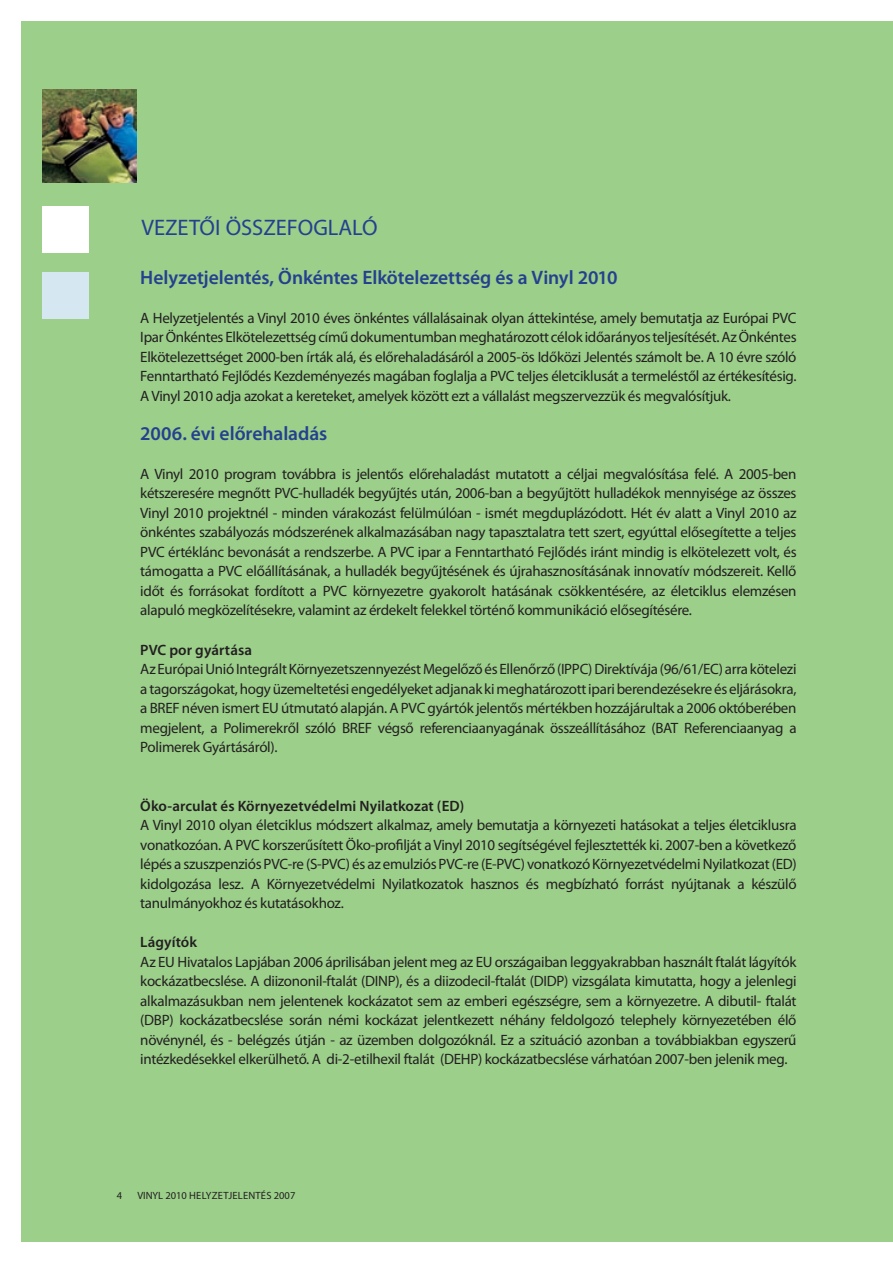
<style>
.page{position:relative;width:893px;height:1263px;background:#fff}
.page>*{position:absolute;margin:0;border:0;box-sizing:border-box;transform-origin:0 0}
.t1{font:22.5px "Myriad Pro";color:#25408f}
.t2{font:600 19.5px "Myriad Pro";letter-spacing:-.005em;color:#25408f}
.t3{font:15px/19.5px "Myriad Pro";letter-spacing:-.02em;color:#231f20;text-align:justify}
.t4{font:600 15px "Myriad Pro";letter-spacing:.005em;color:#231f20}
.t5{font:10.5px "Myriad Pro";letter-spacing:.01em;color:#231f20}
</style>
<div class="page">
<div style="left:21px;top:21px;width:872px;height:1221px;background:#9bcf8a"></div>
<img style="left:43px;top:89px;width:93px;height:94px">
<div style="left:43px;top:206px;width:46px;height:46px;background:#fff"></div>
<div style="left:43px;top:272px;width:46px;height:47px;background:#d5e7f1"></div>
<h1 class="t1" style="left:141px;top:213px;width:238px">VEZETŐI ÖSSZEFOGLALÓ</h1>
<h2 class="t2" style="left:140px;top:265px;width:479px">Helyzetjelentés, Önkéntes Elkötelezettség és a Vinyl 2010</h2>
<p class="t3" style="left:140px;top:308px;width:658px">A Helyzetjelentés a Vinyl 2010 éves önkéntes vállalásainak olyan áttekintése, amely bemutatja az Európai PVC Ipar Önkéntes Elkötelezettség című dokumentumban meghatározott célok időarányos teljesítését. Az Önkéntes Elkötelezettséget 2000-ben írták alá, és előrehaladásáról a 2005-ös Időközi Jelentés számolt be. A 10 évre szóló Fenntartható Fejlődés Kezdeményezés magában foglalja a PVC teljes életciklusát a termeléstől az értékesítésig.<br>A Vinyl 2010 adja azokat a kereteket, amelyek között ezt a vállalást megszervezzük és megvalósítjuk.</p>
<h2 class="t2" style="left:140px;top:421px;width:188px">2006. évi előrehaladás</h2>
<p class="t3" style="left:140px;top:464px;width:658px">A Vinyl 2010 program továbbra is jelentős előrehaladást mutatott a céljai megvalósítása felé. A 2005-ben kétszeresére megnőtt PVC-hulladék begyűjtés után, 2006-ban a begyűjtött hulladékok mennyisége az összes Vinyl 2010 projektnél - minden várakozást felülmúlóan - ismét megduplázódott. Hét év alatt a Vinyl 2010 az önkéntes szabályozás módszerének alkalmazásában nagy tapasztalatra tett szert, egyúttal elősegítette a teljes PVC értéklánc bevonását a rendszerbe. A PVC ipar a Fenntartható Fejlődés iránt mindig is elkötelezett volt, és támogatta a PVC előállításának, a hulladék begyűjtésének és újrahasznosításának innovatív módszereit. Kellő időt és forrásokat fordított a PVC környezetre gyakorolt hatásának csökkentésére, az életciklus elemzésen alapuló megközelítésekre, valamint az érdekelt felekkel történő kommunikáció elősegítésére.</p>
<p class="t4" style="left:140px;top:640px;width:113px">PVC por gyártása</p>
<p class="t3" style="left:140px;top:659px;width:658px">Az Európai Unió Integrált Környezetszennyezést Megelőző és Ellenőrző (IPPC) Direktívája (96/61/EC) arra kötelezi a tagországokat, hogy üzemeltetési engedélyeket adjanak ki meghatározott ipari berendezésekre és eljárásokra, a BREF néven ismert EU útmutató alapján. A PVC gyártók jelentős mértékben hozzájárultak a 2006 októberében megjelent, a Polimerekről szóló BREF végső referenciaanyagának összeállításához (BAT Referenciaanyag a Polimerek Gyártásáról).</p>
<p class="t4" style="left:140px;top:796px;width:326px">Öko-arculat és Környezetvédelmi Nyilatkozat (ED)</p>
<p class="t3" style="left:140px;top:815px;width:658px">A Vinyl 2010 olyan életciklus módszert alkalmaz, amely bemutatja a környezeti hatásokat a teljes életciklusra vonatkozóan. A PVC korszerűsített Öko-profilját a Vinyl 2010 segítségével fejlesztették ki. 2007-ben a következő lépés a szuszpenziós PVC-re (S-PVC) és az emulziós PVC-re (E-PVC) vonatkozó Környezetvédelmi Nyilatkozat (ED) kidolgozása lesz. A Környezetvédelmi Nyilatkozatok hasznos és megbízható forrást nyújtanak a készülő tanulmányokhoz és kutatásokhoz.</p>
<p class="t4" style="left:140px;top:932px;width:58px">Lágyítók</p>
<p class="t3" style="left:140px;top:951px;width:658px">Az EU Hivatalos Lapjában 2006 áprilisában jelent meg az EU országaiban leggyakrabban használt ftalát lágyítók kockázatbecslése. A diizononil-ftalát (DINP), és a diizodecil-ftalát (DIDP) vizsgálata kimutatta, hogy a jelenlegi alkalmazásukban nem jelentenek kockázatot sem az emberi egészségre, sem a környezetre. A dibutil- ftalát (DBP) kockázatbecslése során némi kockázat jelentkezett néhány feldolgozó telephely környezetében élő növénynél, és - belégzés útján - az üzemben dolgozóknál. Ez a szituáció azonban a továbbiakban egyszerű intézkedésekkel elkerülhető. A di-2-etilhexil ftalát (DEHP) kockázatbecslése várhatóan 2007-ben jelenik meg.</p>
<p class="t5" style="left:117px;top:1188px;width:7px">4</p>
<p class="t5" style="left:137px;top:1188px;width:160px">VINYL 2010 HELYZETJELENTÉS 2007</p>
</div>
